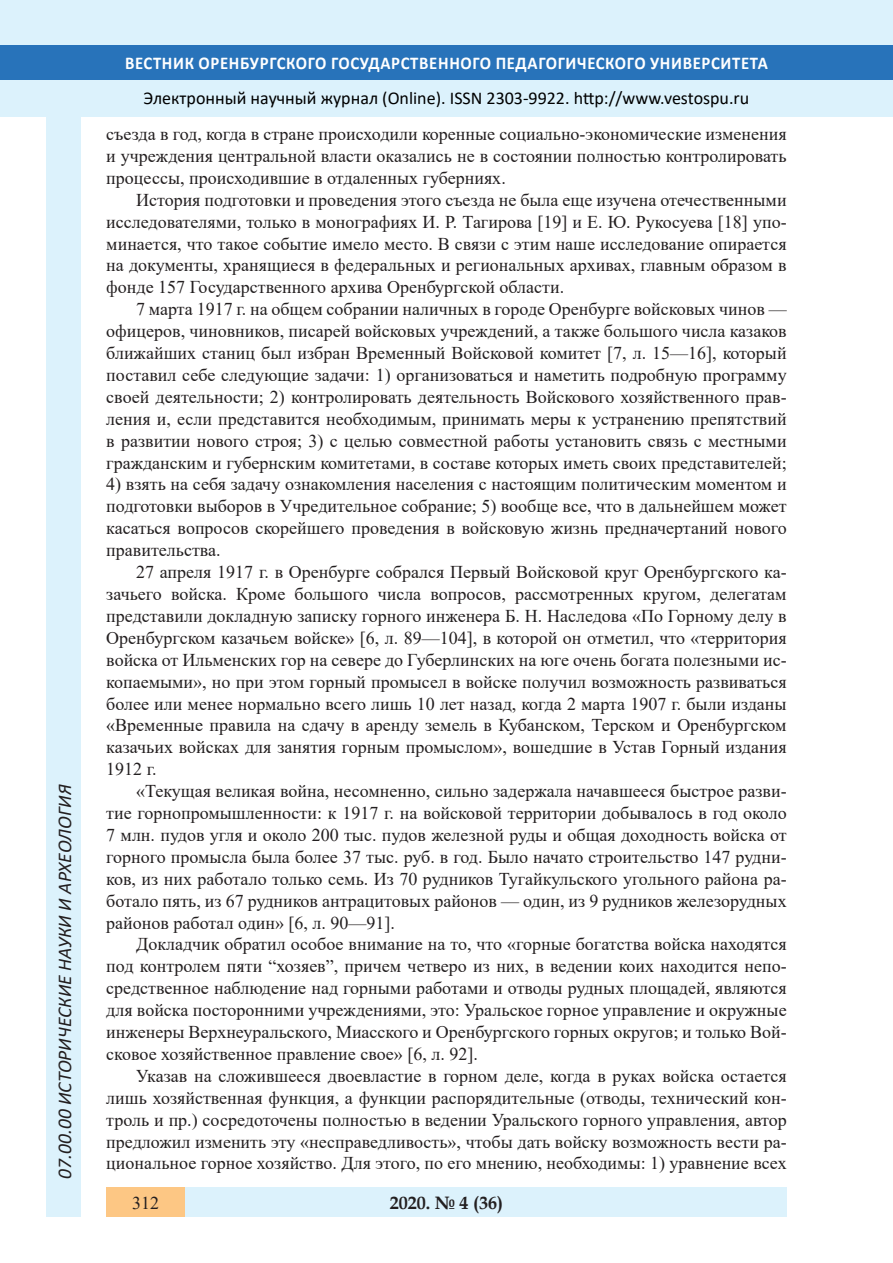
<style>
.page{position:relative;width:893px;height:1263px;background:#fff}
.page>*{position:absolute;margin:0;border:0;box-sizing:border-box;transform-origin:0 0}
.t1{font:italic 19.5px "Calibri";color:#231f20}
.Стиль2{font:18px/21.9px "Times New Roman";color:#231f20;text-align:justify}
.t2{font:18px "Calibri";color:#000}
.t3{font:700 18px "Calibri";letter-spacing:.04em;color:#fff;scale:.93 1}
.t4{font:700 18px "Book Antiqua";color:#231f20}
</style>
<div class="page">
<div style="left:0;top:0;width:893px;height:116px;background:#dcf2fc"></div>
<div style="left:0;top:45px;width:893px;height:34px;background:#2873ba"></div>
<div style="left:106px;top:1188px;width:681px;height:29px;background:#dcf2fc"></div>
<div style="left:106px;top:1188px;width:79px;height:29px;background:#fdc784"></div>
<div style="left:47px;top:116px;width:34px;height:1101px;background:#dcf2fc"></div>
<p class="t1" style="left:51px;top:1179px;width:395px;rotate:-90deg">07.00.00 ИСТОРИЧЕСКИЕ НАУКИ И АРХЕОЛОГИЯ</p>
<p class="t1" style="left:51px;top:1105px;width:206px;rotate:-90deg">БИОЛОГИЧЕСКИЕ НАУКИ</p>
<p class="t1" style="left:51px;top:1169px;width:11px;rotate:-90deg">3</p>
<p class="t3" style="left:125px;top:50px;width:693px">ВЕСТНИК ОРЕНБУРГСКОГО ГОСУДАРСТВЕННОГО ПЕДАГОГИЧЕСКОГО УНИВЕРСИТЕТА</p>
<p class="t2" style="left:144px;top:85px;width:607px">Электронный научный журнал (Online). ISSN 2303-9922. http://www.vestospu.ru</p>
<p class="t2" style="left:583px;top:85px;width:13px">t</p>
<p class="t2" style="left:583px;top:85px;width:13px">t</p>
<p class="Стиль2" style="left:106px;top:122px;width:682px">съезда в год, когда в стране происходили коренные социально-экономические изменения и учреждения центральной власти оказались не в состоянии полностью контролировать процессы, происходившие в отдаленных губерниях.</p>
<p class="Стиль2" style="left:106px;top:188px;width:682px;text-indent:30px">История подготовки и проведения этого съезда не была еще изучена отечественными исследователями, только в монографиях И. Р. Тагирова [19] и Е. Ю. Рукосуева [18] упо&shy;минается, что такое событие имело место. В связи с этим наше исследование опирается на документы, хранящиеся в федеральных и региональных архивах, главным образом в фонде 157 Государственного архива Оренбургской области.</p>
<p class="Стиль2" style="left:106px;top:298px;width:682px;text-indent:30px">7 марта 1917 г. на общем собрании наличных в городе Оренбурге войсковых чинов — офицеров, чиновников, писарей войсковых учреждений, а также большого числа казаков ближайших станиц был избран Временный Войсковой комитет [7, л. 15—16], который поставил себе следующие задачи: 1) организоваться и наметить подробную программу своей деятельности; 2) контролировать деятельность Войскового хозяйственного прав&shy;ления и, если представится необходимым, принимать меры к устранению препятствий в развитии нового строя; 3) с целью совместной работы установить связь с местными гражданским и губернским комитетами, в составе которых иметь своих представителей;</p>
<p class="Стиль2" style="left:106px;top:473px;width:682px">4) взять на себя задачу ознакомления населения с настоящим политическим моментом и подготовки выборов в Учредительное собрание; 5) вообще все, что в дальнейшем может касаться вопросов скорейшего проведения в войсковую жизнь предначертаний нового правительства.</p>
<p class="Стиль2" style="left:106px;top:560px;width:682px;text-indent:30px">27 апреля 1917 г. в Оренбурге собрался Первый Войсковой круг Оренбургского ка&shy;зачьего войска. Кроме большого числа вопросов, рассмотренных кругом, делегатам представили докладную записку горного инженера Б. Н. Наследова «По Горному делу в Оренбургском казачьем войске» [6, л. 89—104], в которой он отметил, что «территория войска от Ильменских гор на севере до Губерлинских на юге очень богата полезными ис&shy;копаемыми», но при этом горный промысел в войске получил возможность развиваться более или менее нормально всего лишь 10 лет назад, когда 2 марта 1907 г. были изданы «Временные правила на сдачу в аренду земель в Кубанском, Терском и Оренбургском казачьих войсках для занятия горным промыслом», вошедшие в Устав Горный издания 1912 г.</p>
<p class="Стиль2" style="left:106px;top:779px;width:682px;text-indent:30px">«Текущая великая война, несомненно, сильно задержала начавшееся быстрое разви&shy;тие горнопромышленности: к 1917 г. на войсковой территории добывалось в год около 7 млн. пудов угля и около 200 тыс. пудов железной руды и общая доходность войска от горного промысла была более 37 тыс. руб. в год. Было начато строительство 147 рудни&shy;ков, из них работало только семь. Из 70 рудников Тугайкульского угольного района ра&shy;ботало пять, из 67 рудников антрацитовых районов — один, из 9 рудников железорудных районов работал один» [6, л. 90—91].</p>
<p class="Стиль2" style="left:106px;top:933px;width:682px;text-indent:30px">Докладчик обратил особое внимание на то, что «горные богатства войска находятся под контролем пяти “хозяев”, причем четверо из них, в ведении коих находится непо&shy;средственное наблюдение над горными работами и отводы рудных площадей, являются для войска посторонними учреждениями, это: Уральское горное управление и окружные инженеры Верхнеуральского, Миасского и Оренбургского горных округов; и только Вой&shy;сковое хозяйственное правление свое» [6, л. 92].</p>
<p class="Стиль2" style="left:106px;top:1064px;width:682px;text-indent:30px">Указав на сложившееся двоевластие в горном деле, когда в руках войска остается лишь хозяйственная функция, а функции распорядительные (отводы, технический кон&shy;троль и пр.) сосредоточены полностью в ведении Уральского горного управления, автор предложил изменить эту «несправедливость», чтобы дать войску возможность вести ра&shy;циональное горное хозяйство. Для этого, по его мнению, необходимы: 1) уравнение всех</p>
<p class="t4" style="left:390px;top:1190px;width:115px">2020. № 4 (36)</p>
<p class="Стиль2" style="left:132px;top:1191px;width:28px">312</p>
<p class="t4" style="left:460px;top:1190px;width:10px">2</p>
<p class="t4" style="left:408px;top:1190px;width:19px">18</p>
<p class="t4" style="left:460px;top:1190px;width:39px">1 25</p>
</div>
